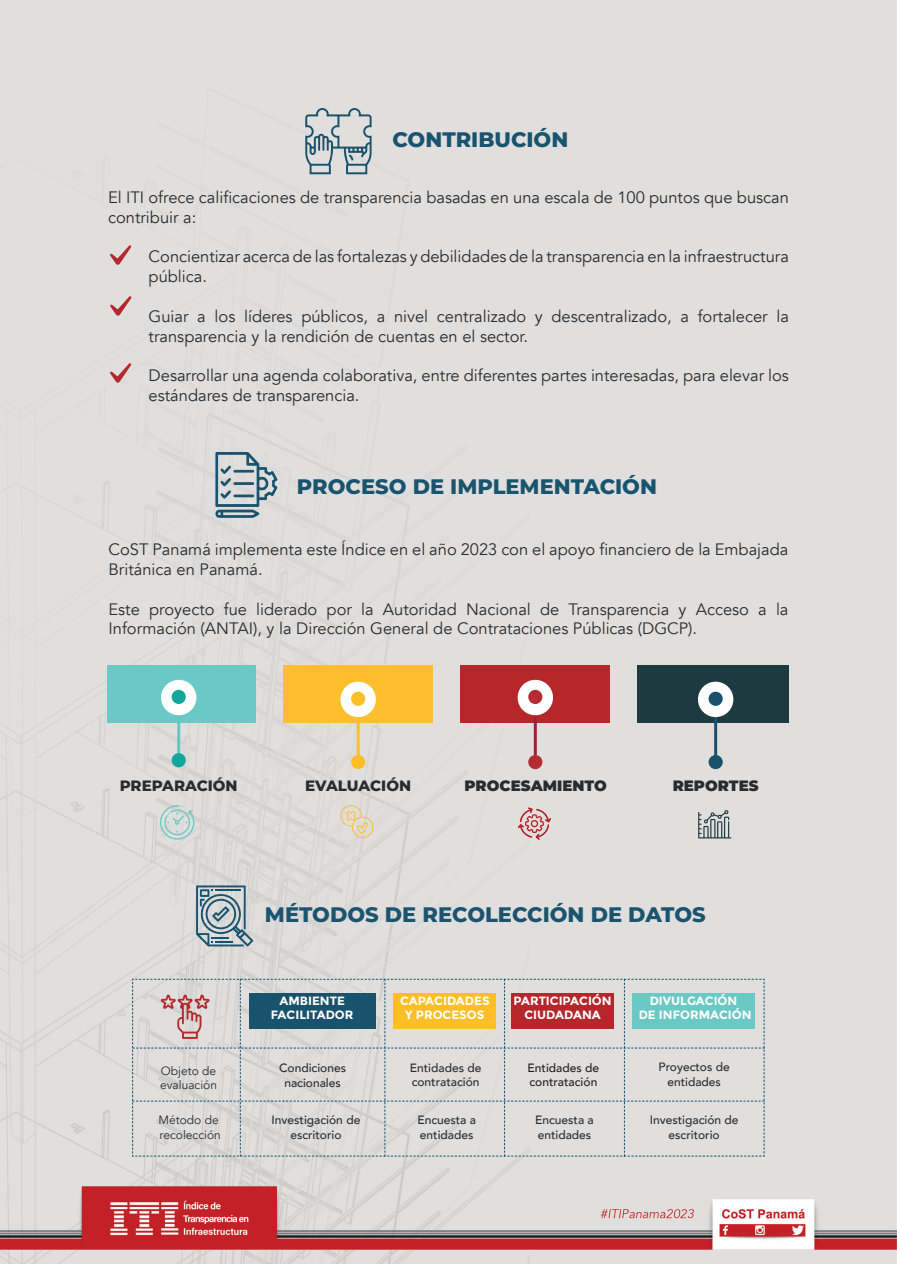
<style>
.page{position:relative;width:897px;height:1264px;background:#fff}
.page>*{position:absolute;margin:0;border:0;box-sizing:border-box;transform-origin:0 0}
.t1{font:800 21px "Montserrat";color:#19546f}
.t2{font:800 21px "Montserrat";color:#1a546e}
.t3{font:16.5px/19.8px "Avenir";color:#292c2f}
.t4{font:800 15px "Montserrat";color:#292c2f}
.t5{font:900 15px "Montserrat";color:#292c2f}
.t6{font:500 12px/14.4px "Avenir";color:#292c2f;text-align:center}
.t7{font:700 12px/14.4px "Montserrat";color:#fff;text-align:center}
.t8{font:12px/14.4px "Avenir";color:#292c2f}
.t9{font:500 12px/14.4px "Avenir";color:#231f20}
</style>
<div class="page">
<div style="left:0;top:0;width:896px;height:1264px;background:#e1dfdd"></div>
<svg style="left:110px;top:245px;width:21px;height:20px"></svg>
<svg style="left:110px;top:296px;width:21px;height:20px"></svg>
<svg style="left:110px;top:363px;width:21px;height:20px"></svg>
<div style="left:107px;top:665px;width:149px;height:58px;background:#6ac8c5"></div>
<div style="left:283px;top:665px;width:150px;height:58px;background:#febe2e"></div>
<div style="left:460px;top:665px;width:150px;height:58px;background:#b5272b"></div>
<div style="left:637px;top:665px;width:151px;height:58px;background:#1c3a3f"></div>
<hr style="left:177px;top:710px;width:3px;height:50px;background:#65c7c2">
<div style="left:172px;top:753px;width:14px;height:14px;background:#12a79d;border-radius:50%"></div>
<hr style="left:356px;top:712px;width:3px;height:50px;background:#febe2e">
<div style="left:351px;top:755px;width:14px;height:14px;background:#fdbe28;border-radius:50%"></div>
<hr style="left:533px;top:710px;width:3px;height:50px;background:#a91c36">
<div style="left:528px;top:755px;width:14px;height:14px;background:#b72c30;border-radius:50%"></div>
<hr style="left:714px;top:712px;width:3px;height:50px;background:#19526c">
<div style="left:708px;top:755px;width:14px;height:14px;background:#19526c;border-radius:50%"></div>
<svg style="left:214px;top:452px;width:63px;height:66px;background:#a1b2b9"></svg>
<div style="left:161px;top:680px;width:35px;height:35px;background:#fff;border-radius:50%"></div>
<div style="left:172px;top:690px;width:14px;height:14px;background:#12a79d;border-radius:50%"></div>
<div style="left:340px;top:681px;width:36px;height:36px;background:#fff;border-radius:50%"></div>
<div style="left:351px;top:691px;width:14px;height:15px;background:#fdbe28;border-radius:50%"></div>
<div style="left:517px;top:680px;width:36px;height:35px;background:#fff;border-radius:50%"></div>
<div style="left:528px;top:690px;width:14px;height:14px;background:#b72c30;border-radius:50%"></div>
<div style="left:697px;top:681px;width:36px;height:36px;background:#fff;border-radius:50%"></div>
<div style="left:708px;top:691px;width:14px;height:15px;background:#19526c;border-radius:50%"></div>
<svg style="left:305px;top:108px;width:66px;height:66px;background:#b0bcc1"></svg>
<svg style="left:159px;top:805px;width:35px;height:34px"></svg>
<svg style="left:340px;top:804px;width:33px;height:34px"></svg>
<svg style="left:518px;top:807px;width:33px;height:33px"></svg>
<svg style="left:698px;top:810px;width:33px;height:28px"></svg>
<svg style="left:196px;top:885px;width:57px;height:61px;background:#98abb3"></svg>
<svg style="left:132px;top:979px;width:632px;height:177px;background:#ceccc7"></svg>
<p class="t1" style="left:392px;top:125px;width:177px">CONTRIBUCIÓN</p>
<p class="t3" style="left:108px;top:188px;width:682px">El ITI ofrece calificaciones de transparencia basadas en una escala de 100 puntos que buscan contribuir a:</p>
<p class="t3" style="left:148px;top:247px;width:641px">Concientizar acerca de las fortalezas y debilidades de la transparencia en la infraestructura pública.</p>
<p class="t3" style="left:148px;top:306px;width:641px">Guiar a los líderes públicos, a nivel centralizado y descentralizado, a fortalecer la transparencia y la rendición de cuentas en el sector.</p>
<p class="t3" style="left:148px;top:366px;width:641px">Desarrollar una agenda colaborativa, entre diferentes partes interesadas, para elevar los estándares de transparencia.</p>
<p class="t1" style="left:297px;top:471px;width:361px">PROCESO DE IMPLEMENTACIÓN</p>
<p class="t3" style="left:108px;top:540px;width:681px">CoST Panamá implementa este Índice en el año 2023 con el apoyo financiero de la Embajada<br>Británica en Panamá.</p>
<p class="t3" style="left:108px;top:599px;width:681px">Este proyecto fue liderado por la Autoridad Nacional de Transparencia y Acceso a la<br>Información (ANTAI), y la Dirección General de Contrataciones Públicas (DGCP).</p>
<p class="t4" style="left:120px;top:774px;width:119px">PREPARACIÓN</p>
<p class="t4" style="left:305px;top:774px;width:107px">EVALUACIÓN</p>
<p class="t5" style="left:464px;top:774px;width:144px">PROCESAMIENTO</p>
<p class="t5" style="left:672px;top:774px;width:87px">REPORTES</p>
<p class="t2" style="left:265px;top:899px;width:442px">MÉTODOS DE RECOLECCIÓN DE DATOS</p>
<p class="t8" style="left:160px;top:1063px;width:58px">Objeto de evaluación</p>
<p class="t8" style="left:158px;top:1113px;width:64px">Método de recolección</p>
<p class="t7" style="left:271px;top:993px;width:84px">AMBIENTE<br>FACILITADOR</p>
<p class="t7" style="left:400px;top:993px;width:91px">CAPACIDADES<br>Y PROCESOS</p>
<p class="t7" style="left:513px;top:993px;width:100px">PARTICIPACIÓN<br>CIUDADANA</p>
<p class="t7" style="left:638px;top:993px;width:114px">DIVULGACIÓN<br>DE INFORMACIÓN</p>
<p class="t6" style="left:279px;top:1060px;width:68px">Condiciones nacionales</p>
<p class="t6" style="left:271px;top:1112px;width:90px">Investigación de escritorio</p>
<p class="t6" style="left:410px;top:1059px;width:73px;text-align:left">Entidades de contratación</p>
<p class="t6" style="left:417px;top:1112px;width:60px;text-align:left">Encuesta a entidades</p>
<p class="t9" style="left:527px;top:1059px;width:73px">Entidades de contratación</p>
<p class="t6" style="left:535px;top:1112px;width:60px;text-align:left">Encuesta a entidades</p>
<p class="t6" style="left:658px;top:1059px;width:73px">Proyectos de entidades</p>
<p class="t6" style="left:649px;top:1112px;width:90px">Investigación de escritorio</p>
</div>
